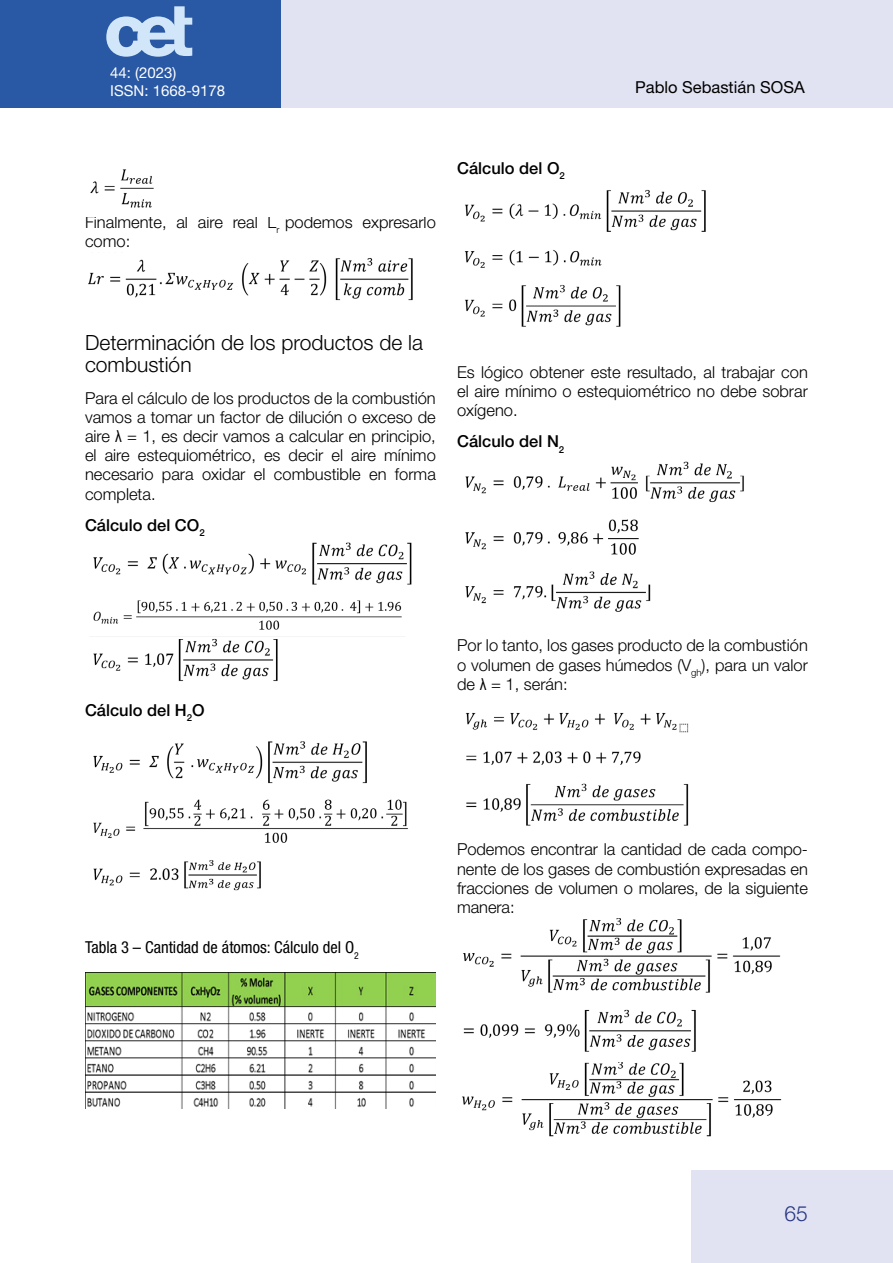
<style>
.page{position:relative;width:893px;height:1263px;background:#fff}
.page>*{position:absolute;margin:0;border:0;box-sizing:border-box;transform-origin:0 0}
.SUBTITULO{font:300 21px/22.6px "Helvetica Neue LT Std";color:#000}
.t1{font:300 21px "Helvetica Neue LT Std";color:#283583}
.TEXTO{font:300 16.5px/19.2px "Helvetica Neue LT Std";color:#000;text-align:justify}
.TEXTO-2{font:500 16.5px "Helvetica Neue LT Std";color:#000}
.TEXTO-3{font:condensed 16.5px "Helvetica Neue LT Std";color:#000}
.AUTORES{font:16.5px "Helvetica Neue LT Std";color:#000}
.t2{font:15px/18px "Helvetica Neue LT Std";color:#fff}
.s1{font-family:"Arial Narrow";font-weight:400}
</style>
<div class="page">
<div style="left:0;top:0;width:282px;height:108px;background:#2958a4"></div>
<hr style="left:0;top:0;width:1px;height:108px;background:#e1e3f3">
<div style="left:691px;top:1170px;width:202px;height:93px;background:#e1e3f3"></div>
<div style="left:282px;top:0;width:611px;height:108px;background:#e1e3f3"></div>
<svg style="left:106px;top:6px;width:86px;height:51px"></svg>
<img style="left:90px;top:169px;width:64px;height:39px">
<img style="left:88px;top:258px;width:325px;height:43px">
<img style="left:93px;top:542px;width:319px;height:140px">
<img style="left:93px;top:741px;width:315px;height:150px">
<img style="left:464px;top:189px;width:242px;height:138px">
<img style="left:465px;top:461px;width:279px;height:151px">
<img style="left:466px;top:712px;width:223px;height:114px">
<img style="left:463px;top:918px;width:318px;height:134px">
<img style="left:462px;top:1062px;width:320px;height:75px">
<img style="left:85px;top:972px;width:351px;height:137px">
<p class="t2" style="left:110px;top:63px;width:117px">44: (2023)<br>ISSN: 1668-9178</p>
<p class="TEXTO" style="left:85px;top:212px;width:352px">Finalmente, al aire real L<sub>r</sub> podemos expresarlo como:</p>
<p class="TEXTO-2" style="left:457px;top:158px;width:109px">Cálculo del O<sub>2</sub></p>
<p class="AUTORES" style="left:635px;top:77px;width:171px">Pablo Sebastián SOSA</p>
<p class="SUBTITULO" style="left:85px;top:330px;width:340px">Determinación de los productos de la combustión</p>
<p class="TEXTO" style="left:85px;top:388px;width:352px">Para el cálculo de los productos de la combustión vamos a tomar un factor de dilución o exceso de aire <span class="s1">λ</span> = 1, es decir vamos a calcular en principio, el aire estequiométrico, es decir el aire mínimo necesario para oxidar el combustible en forma completa.</p>
<p class="TEXTO-2" style="left:85px;top:515px;width:121px">Cálculo del CO<sub>2</sub></p>
<p class="TEXTO" style="left:457px;top:362px;width:352px">Es lógico obtener este resultado, al trabajar con el aire mínimo o estequiométrico no debe sobrar oxígeno.</p>
<p class="TEXTO-2" style="left:457px;top:432px;width:109px">Cálculo del N<sub>2</sub></p>
<p class="TEXTO-2" style="left:85px;top:700px;width:121px">Cálculo del H<sub>2</sub>O</p>
<p class="TEXTO" style="left:457px;top:636px;width:352px">Por lo tanto, los gases producto de la combustión o volumen de gases húmedos (V<sub>gh</sub>), para un valor de <span class="s1">λ</span> = 1, serán:</p>
<p class="TEXTO-3" style="left:85px;top:938px;width:275px">Tabla 3 – Cantidad de átomos: Cálculo del O<sub>2</sub></p>
<p class="TEXTO" style="left:457px;top:840px;width:352px">Podemos encontrar la cantidad de cada compo&shy;nente de los gases de combustión expresadas en fracciones de volumen o molares, de la siguiente manera:</p>
<p class="t1" style="left:785px;top:1201px;width:25px">65</p>
</div>
